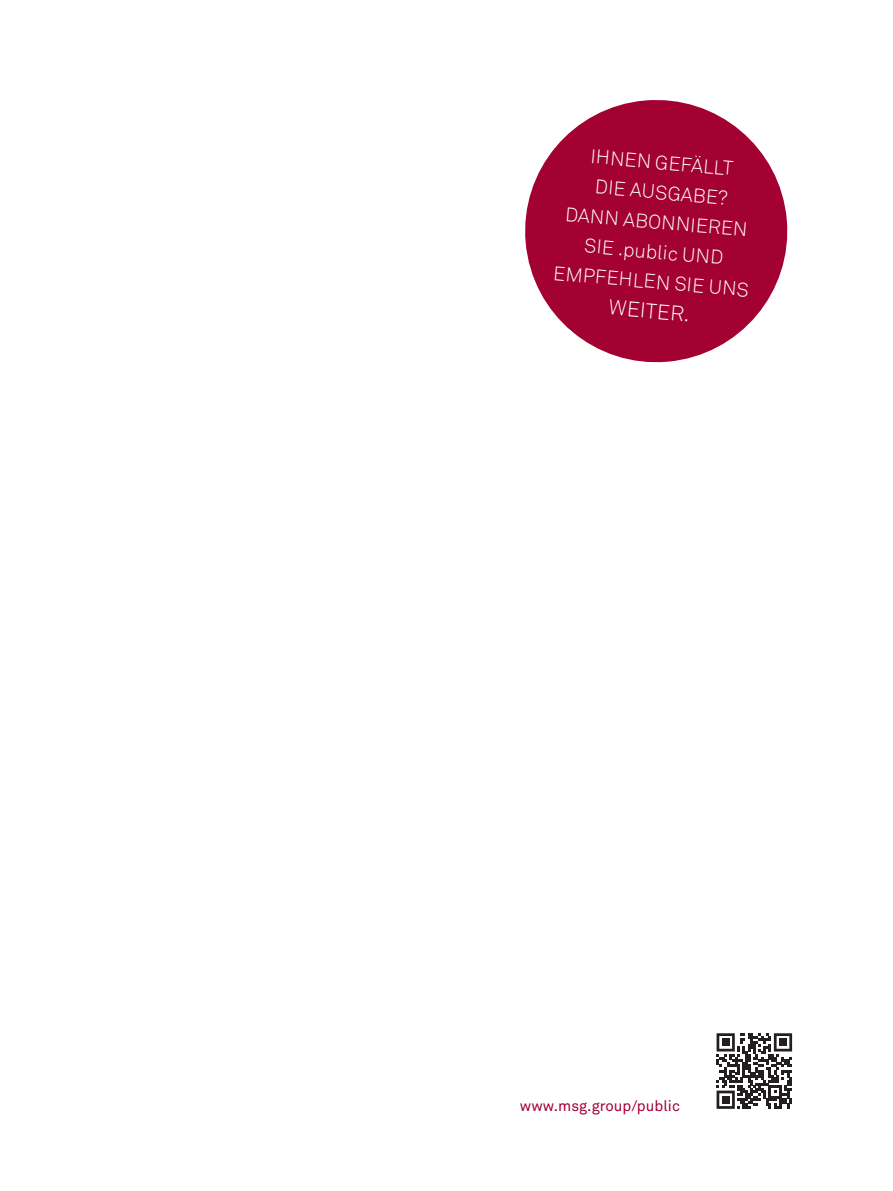
<style>
.page{position:relative;width:893px;height:1191px;background:#fff}
.page>*{position:absolute;margin:0;border:0;box-sizing:border-box;transform-origin:0 0}
.t1{font:300 21px "Akkurat Std";color:#fff}
.t2{font:300 19.5px/29.8px "Akkurat Std";color:#fff;text-align:center}
.t3{font:15px "Akkurat Std";color:#a40133}
</style>
<div class="page">
<svg style="left:525px;top:100px;width:263px;height:263px;fill:#a40133"></svg>
<svg style="left:716px;top:1033px;width:76px;height:75px"></svg>
<div style="left:722px;top:1038px;width:8px;height:8px;background:#231f20"></div>
<div style="left:779px;top:1038px;width:8px;height:8px;background:#231f20"></div>
<div style="left:722px;top:1095px;width:8px;height:8px;background:#231f20"></div>
<p class="t2" style="left:565px;top:139px;width:198px;rotate:5deg">IHNEN GEFÄLLT<br>DIE AUSGABE?<br>DANN ABONNIEREN<br>SIE .public UND<br>EMPFEHLEN SIE UNS</p>
<p class="t1" style="left:610px;top:295px;width:83px;rotate:5deg">WEITER.</p>
<p class="t3" style="left:520px;top:1096px;width:162px">www.msg.group/public</p>
</div>
